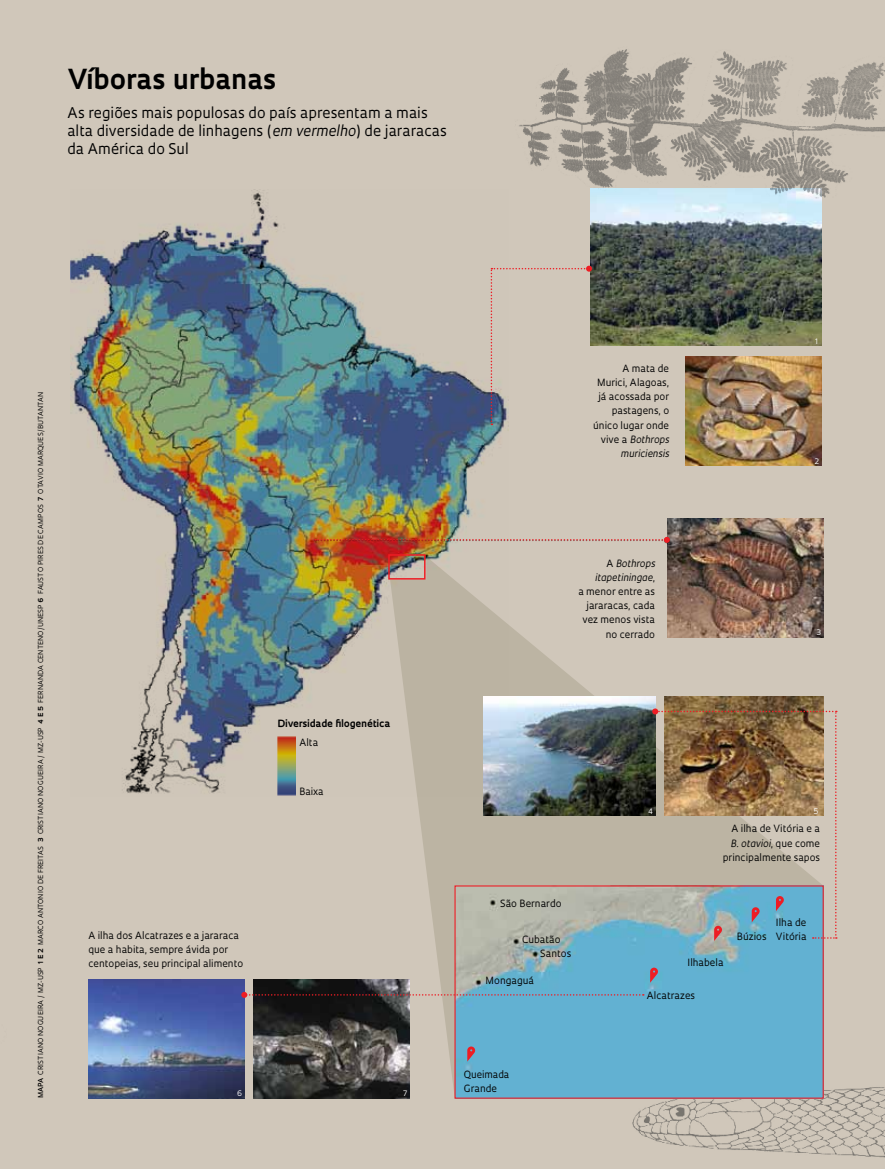
<style>
.page{position:relative;width:885px;height:1169px;background:#fff}
.page>*{position:absolute;margin:0;border:0;box-sizing:border-box;transform-origin:0 0}
.t1{font:700 26.85px "Oculum";color:#000}
.t2{font:14.4px/18.3px "Oculum";color:#000}
.t3{font:9.75px/14.1px "Oculum";color:#000}
.t4{font:700 9.75px "Oculum";color:#000}
.t5{font:7.35px "Oculum";color:#fff}
.t6{font:6.75px "Oculum";letter-spacing:.02em;color:#000}
.s1{font-style:italic}
.s2{font-weight:600}
.s3{font-weight:700}
</style>
<div class="page">
<div style="left:0;top:0;width:885px;height:1168px;background:#d0c7ba"></div>
<img style="left:632px;top:1087px;width:253px;height:71px">
<img style="left:70px;top:189px;width:439px;height:607px">
<svg style="left:390px;top:556px;width:433px;height:543px"></svg>
<img style="left:590px;top:204px;width:231px;height:141px">
<img style="left:685px;top:356px;width:136px;height:110px">
<img style="left:667px;top:518px;width:156px;height:119px">
<img style="left:89px;top:979px;width:156px;height:119px">
<svg style="left:315px;top:537px;width:355px;height:6px"></svg>
<img style="left:484px;top:697px;width:171px;height:119px">
<img style="left:456px;top:887px;width:366px;height:209px">
<div style="left:388px;top:554px;width:38px;height:25px;border:2px solid #ed1d24"></div>
<svg style="left:467px;top:1046px;width:8px;height:15px"></svg>
<svg style="left:650px;top:967px;width:8px;height:15px"></svg>
<svg style="left:491px;top:266px;width:101px;height:159px"></svg>
<img style="left:665px;top:697px;width:158px;height:11px">
<img style="left:253px;top:979px;width:156px;height:119px">
<img style="left:652px;top:708px;width:185px;height:233px">
<svg style="left:241px;top:991px;width:403px;height:6px;background:#66707d"></svg>
<img style="left:506px;top:49px;width:379px;height:155px">
<img style="left:273px;top:733px;width:22px;height:63px">
<h1 class="t1" style="left:67px;top:60px;width:210px">Víboras urbanas</h1>
<h2 class="t2" style="left:67px;top:102px;width:381px">As regiões mais populosas do país apresentam a mais alta diversidade de linhagens (<span class="s1">em vermelho</span>) de jararacas da América do Sul</h2>
<p class="t6" style="left:36px;top:1098px;width:707px;rotate:-90deg"><span class="s2">mapa</span> Cristiano N oguei ra / MZ-USP <span class="s3">1 e 2</span> Marco Antoni o de Freitas <span class="s3">3</span> Cristiano N oguei ra / MZ-USP <span class="s3">4 e 5</span> Fernanda Centeno/U nesp <span class="s3">6</span> Fausto Pi res de Campos <span class="s3">7</span> Otavi o Marques/Butantan</p>
<p class="t4" style="left:278px;top:716px;width:114px">Diversidade filogenética</p>
<p class="t3" style="left:299px;top:735px;width:20px">Alta</p>
<p class="t3" style="left:299px;top:784px;width:26px">Baixa</p>
<p class="t3" style="left:89px;top:927px;width:156px">A ilha dos Alcatrazes e a jararaca que a habita, sempre ávida por centopeias, seu principal alimento</p>
<p class="t5" style="left:237px;top:1088px;width:7px">6</p>
<p class="t5" style="left:403px;top:1088px;width:5px">7</p>
<p class="t3" style="left:593px;top:361px;width:78px;text-align:right">A mata de<br>Murici, Alagoas, já acossada por pastagens, o único lugar onde vive a <span class="s1">Bothrops muriciensis</span></p>
<p class="t3" style="left:578px;top:556px;width:78px;text-align:right">A <span class="s1">Bothrops itapetiningae</span>,<br>a menor entre as jararacas, cada vez menos vista no cerrado</p>
<p class="t5" style="left:815px;top:336px;width:5px">1</p>
<p class="t5" style="left:815px;top:456px;width:6px">2</p>
<p class="t5" style="left:817px;top:628px;width:6px">3</p>
<p class="t3" style="left:500px;top:896px;width:63px">São Bernardo</p>
<p class="t3" style="left:540px;top:932px;width:33px;line-height:13.6px;text-indent:-18px">Cubatão<br>Santos</p>
<p class="t3" style="left:486px;top:973px;width:50px">Mongaguá</p>
<p class="t3" style="left:464px;top:1067px;width:47px">Queimada<br>Grande</p>
<p class="t5" style="left:648px;top:806px;width:6px">4</p>
<p class="t5" style="left:814px;top:806px;width:7px">5</p>
<p class="t3" style="left:723px;top:821px;width:99px;text-align:right">A ilha de Vitória e a<br><span class="s1">B. otavioi</span>, que come principalmente sapos</p>
<p class="t3" style="left:688px;top:955px;width:38px">Ilhabela</p>
<p class="t3" style="left:647px;top:988px;width:50px">Alcatrazes</p>
<p class="t3" style="left:737px;top:929px;width:31px">Búzios</p>
<p class="t3" style="left:776px;top:915px;width:32px">Ilha de<br>Vitória</p>
</div>
